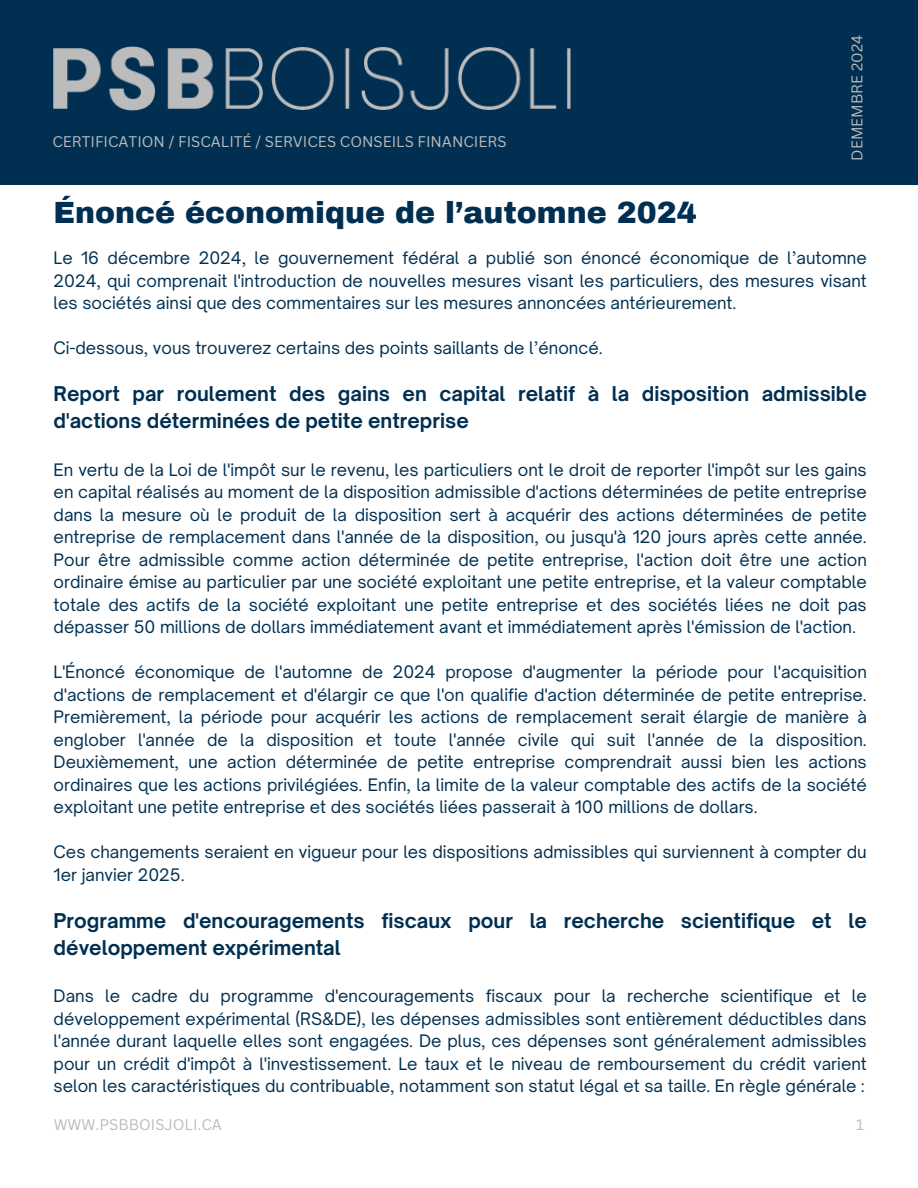
<style>
.page{position:relative;width:918px;height:1188px;background:#fff}
.page>*{position:absolute;margin:0;border:0;box-sizing:border-box;transform-origin:0 0}
.t1{font:900 30px "Archivo";color:#012f51}
.t2{font:700 19.5px/27px "Open Sauce One";color:#012f51}
.t3{font:16.5px/22.5px "Open Sauce One";color:#012f51;text-align:justify}
.t4{font:15px "Canva Sans";color:#bcbcbc}
.t5{font:15px "Canva Sans";color:#bdbcbc}
</style>
<div class="page">
<div style="left:0;top:0;width:918px;height:184px;background:#012f51"></div>
<img style="left:54px;top:46px;width:516px;height:64px">
<p class="t4" style="left:52px;top:131px;width:456px">CERTIFICATION / FISCALITÉ / SERVICES CONSEILS FINANCIERS</p>
<h3 class="t1" style="left:54px;top:197px;width:645px">Énoncé économique de l’automne 2024</h3>
<h3 class="t5" style="left:847px;top:161px;width:127px;rotate:-90deg">DEMEMBRE 2024</h3>
<p class="t3" style="left:54px;top:247px;width:815px">Le 16 décembre 2024, le gouvernement fédéral a publié son énoncé économique de l’automne 2024, qui comprenait l'introduction de nouvelles mesures visant les particuliers, des mesures visant les sociétés ainsi que des commentaires sur les mesures annoncées antérieurement.</p>
<p class="t3" style="left:54px;top:337px;width:550px">Ci-dessous, vous trouverez certains des points saillants de l’énoncé.</p>
<h2 class="t2" style="left:54px;top:381px;width:815px">Report par roulement des gains en capital relatif à la disposition admissible d'actions déterminées de petite entreprise</h2>
<p class="t3" style="left:54px;top:458px;width:815px">En vertu de la Loi de l'impôt sur le revenu, les particuliers ont le droit de reporter l'impôt sur les gains en capital réalisés au moment de la disposition admissible d'actions déterminées de petite entreprise dans la mesure où le produit de la disposition sert à acquérir des actions déterminées de petite entreprise de remplacement dans l'année de la disposition, ou jusqu'à 120 jours après cette année.<br>Pour être admissible comme action déterminée de petite entreprise, l'action doit être une action ordinaire émise au particulier par une société exploitant une petite entreprise, et la valeur comptable totale des actifs de la société exploitant une petite entreprise et des sociétés liées ne doit pas dépasser 50 millions de dollars immédiatement avant et immédiatement après l'émission de l'action.</p>
<p class="t3" style="left:54px;top:661px;width:815px">L'Énoncé économique de l'automne de 2024 propose d'augmenter la période pour l'acquisition d'actions de remplacement et d'élargir ce que l'on qualifie d'action déterminée de petite entreprise.<br>Premièrement, la période pour acquérir les actions de remplacement serait élargie de manière à englober l'année de la disposition et toute l'année civile qui suit l'année de la disposition.<br>Deuxièmement, une action déterminée de petite entreprise comprendrait aussi bien les actions ordinaires que les actions privilégiées. Enfin, la limite de la valeur comptable des actifs de la société exploitant une petite entreprise et des sociétés liées passerait à 100 millions de dollars.</p>
<p class="t3" style="left:54px;top:841px;width:815px">Ces changements seraient en vigueur pour les dispositions admissibles qui surviennent à compter du<br>1er janvier 2025.</p>
<h2 class="t2" style="left:54px;top:907px;width:815px">Programme d'encouragements fiscaux pour la recherche scientifique et le développement expérimental</h2>
<p class="t3" style="left:54px;top:985px;width:815px">Dans le cadre du programme d'encouragements fiscaux pour la recherche scientifique et le développement expérimental (RS&amp;DE), les dépenses admissibles sont entièrement déductibles dans l'année durant laquelle elles sont engagées. De plus, ces dépenses sont généralement admissibles pour un crédit d'impôt à l'investissement. Le taux et le niveau de remboursement du crédit varient selon les caractéristiques du contribuable, notamment son statut légal et sa taille. En règle générale :</p>
<h3 class="t4" style="left:54px;top:1114px;width:170px">WWW.PSBBOISJOLI.CA</h3>
<h1 class="t4" style="left:856px;top:1114px;width:9px">1</h1>
</div>
